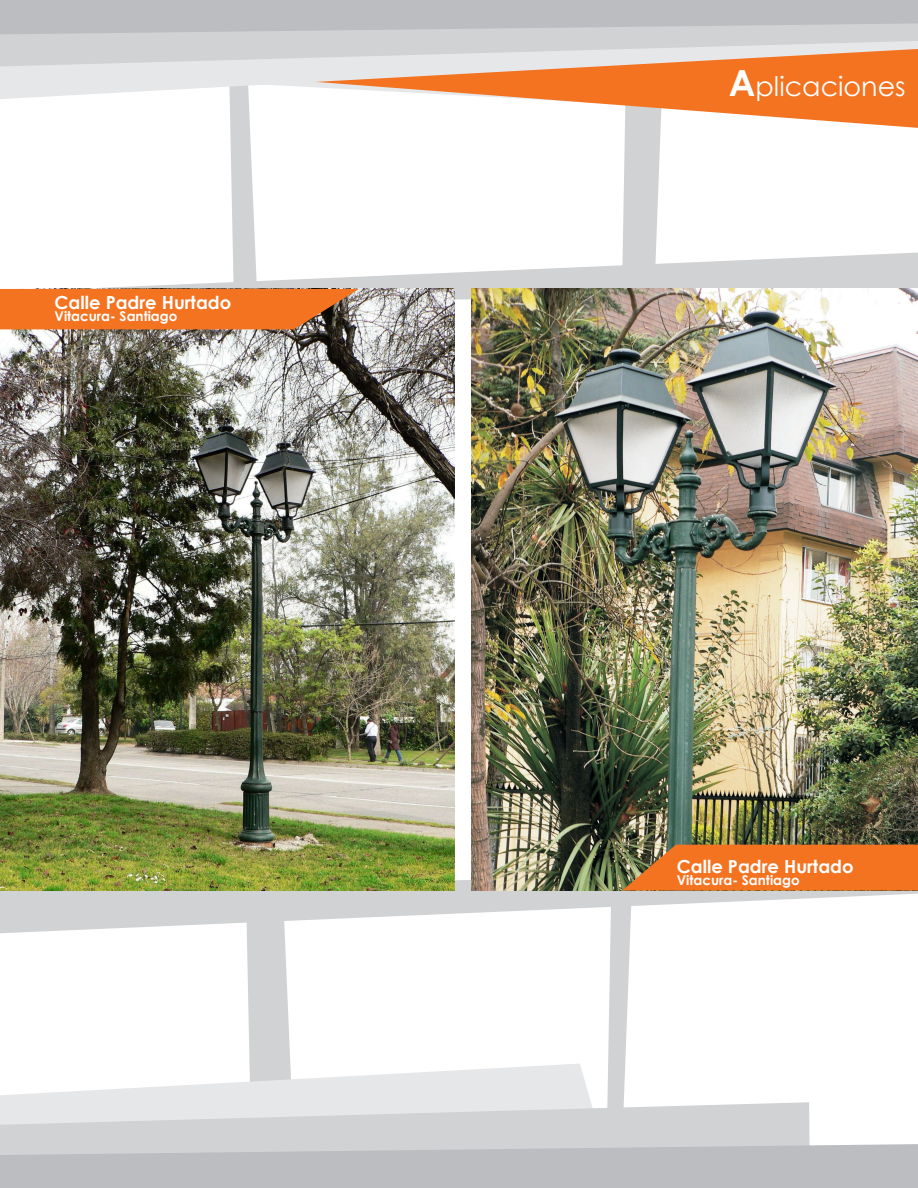
<style>
.page{position:relative;width:918px;height:1188px;background:#fff}
.page>*{position:absolute;margin:0;border:0;box-sizing:border-box;transform-origin:0 0}
.t1{font:27px "Century Gothic";color:#fff}
.t2{font:700 18px "Century Gothic";color:#fff}
.t3{font:700 13.5px "Century Gothic";color:#fff}
.s1{font-weight:700;font-size:36px}
</style>
<div class="page">
<svg style="left:230px;top:128px;width:61px;height:936px"></svg>
<svg style="left:607px;top:128px;width:54px;height:974px"></svg>
<svg style="left:0;top:1064px;width:591px;height:38px;fill:#e6e7e9"></svg>
<svg style="left:0;top:1102px;width:810px;height:42px;background:#d7d8da"></svg>
<svg style="left:0;top:1144px;width:918px;height:44px;background:#bebfc2"></svg>
<svg style="left:229px;top:99px;width:689px;height:29px"></svg>
<svg style="left:0;top:66px;width:918px;height:33px;background:#efad84"></svg>
<svg style="left:0;top:39px;width:918px;height:27px;background:#dbcfc8"></svg>
<svg style="left:0;top:0;width:918px;height:39px;background:#c1c2c5"></svg>
<svg style="left:0;top:871px;width:918px;height:62px;fill:#d1d2d4"></svg>
<svg style="left:0;top:253px;width:918px;height:56px"></svg>
<img style="left:0;top:289px;width:455px;height:602px">
<svg style="left:0;top:289px;width:359px;height:40px;background:#e77126"></svg>
<img style="left:472px;top:289px;width:446px;height:602px">
<svg style="left:622px;top:845px;width:296px;height:46px;background:#e67326"></svg>
<p class="t2" style="left:55px;top:289px;width:178px">Calle Padre Hurtado</p>
<p class="t3" style="left:55px;top:306px;width:124px">Vitacura- Santiago</p>
<p class="t1" style="left:729px;top:68px;width:178px"><span class="s1">A</span>plicaciones</p>
<p class="t2" style="left:677px;top:853px;width:178px">Calle Padre Hurtado</p>
<p class="t3" style="left:677px;top:870px;width:124px">Vitacura- Santiago</p>
</div>
